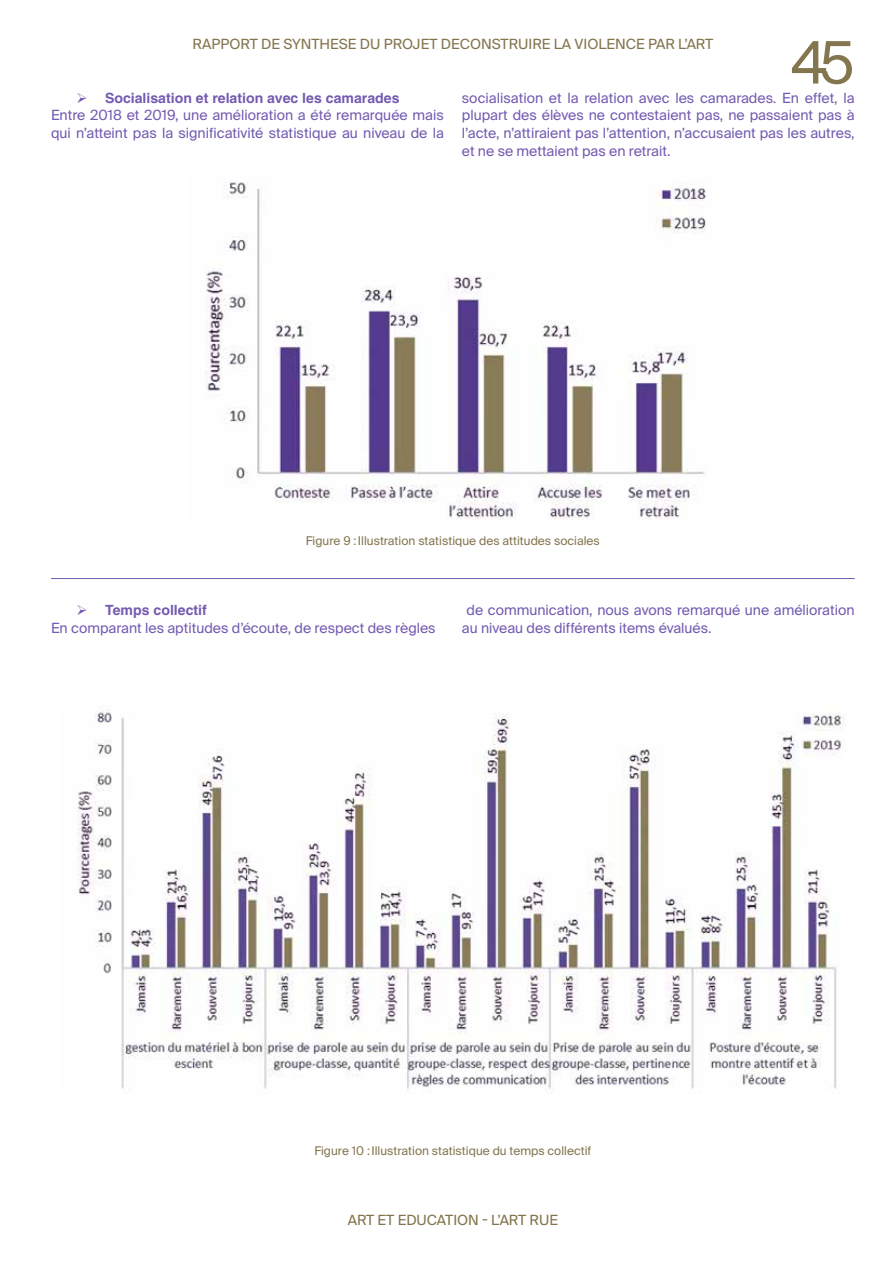
<style>
.page{position:relative;width:893px;height:1263px;background:#fff}
.page>*{position:absolute;margin:0;border:0;box-sizing:border-box;transform-origin:0 0}
.t1{font:58.5px "Suisse Intl Test";color:#83754e}
.t2{font:14.1px/17.7px "Suisse Intl Test";color:#745ab1}
.t3{font:14.1px "Suisse Intl Test";color:#83754e}
.t4{font:700 14.1px "Helvetica";color:#745ab1}
.t5{font:12px "Suisse Intl Test";color:#83754e}
</style>
<div class="page">
<img style="left:77px;top:712px;width:768px;height:382px">
<img style="left:205px;top:182px;width:501px;height:337px">
<hr style="left:51px;top:578px;width:804px;height:1px;background:#745ab1">
<p class="t3" style="left:193px;top:36px;width:522px">RAPPORT DE SYNTHESE DU PROJET DECONSTRUIRE LA VIOLENCE PAR L’ART</p>
<h1 class="t1" style="left:791px;top:29px;width:65px">45</h1>
<p class="t4" style="left:77px;top:89px;width:324px">➢ Socialisation et relation avec les camarades</p>
<p class="t2" style="left:51px;top:107px;width:394px">Entre 2018 et 2019, une amélioration a été remarquée mais qui n’atteint pas la significativité statistique au niveau de la</p>
<p class="t2" style="left:462px;top:89px;width:394px;text-align:justify">socialisation et la relation avec les camarades. En effet, la plupart des élèves ne contestaient pas, ne passaient pas à l’acte, n’attiraient pas l’attention, n’accusaient pas les autres, et ne se mettaient pas en retrait.</p>
<p class="t5" style="left:306px;top:533px;width:295px">Figure 9 :Illustration statistique des attitudes sociales</p>
<p class="t4" style="left:77px;top:602px;width:132px">➢ Temps collectif</p>
<p class="t2" style="left:51px;top:619px;width:386px">En comparant les aptitudes d’écoute, de respect des règles</p>
<p class="t2" style="left:462px;top:602px;width:394px;text-indent:5px">de communication, nous avons remarqué une amélioration au niveau des différents items évalués.</p>
<p class="t5" style="left:314px;top:1144px;width:278px">Figure 10 :Illustration statistique du temps collectif</p>
<p class="t3" style="left:348px;top:1212px;width:212px">ART ET EDUCATION - L’ART RUE</p>
</div>
